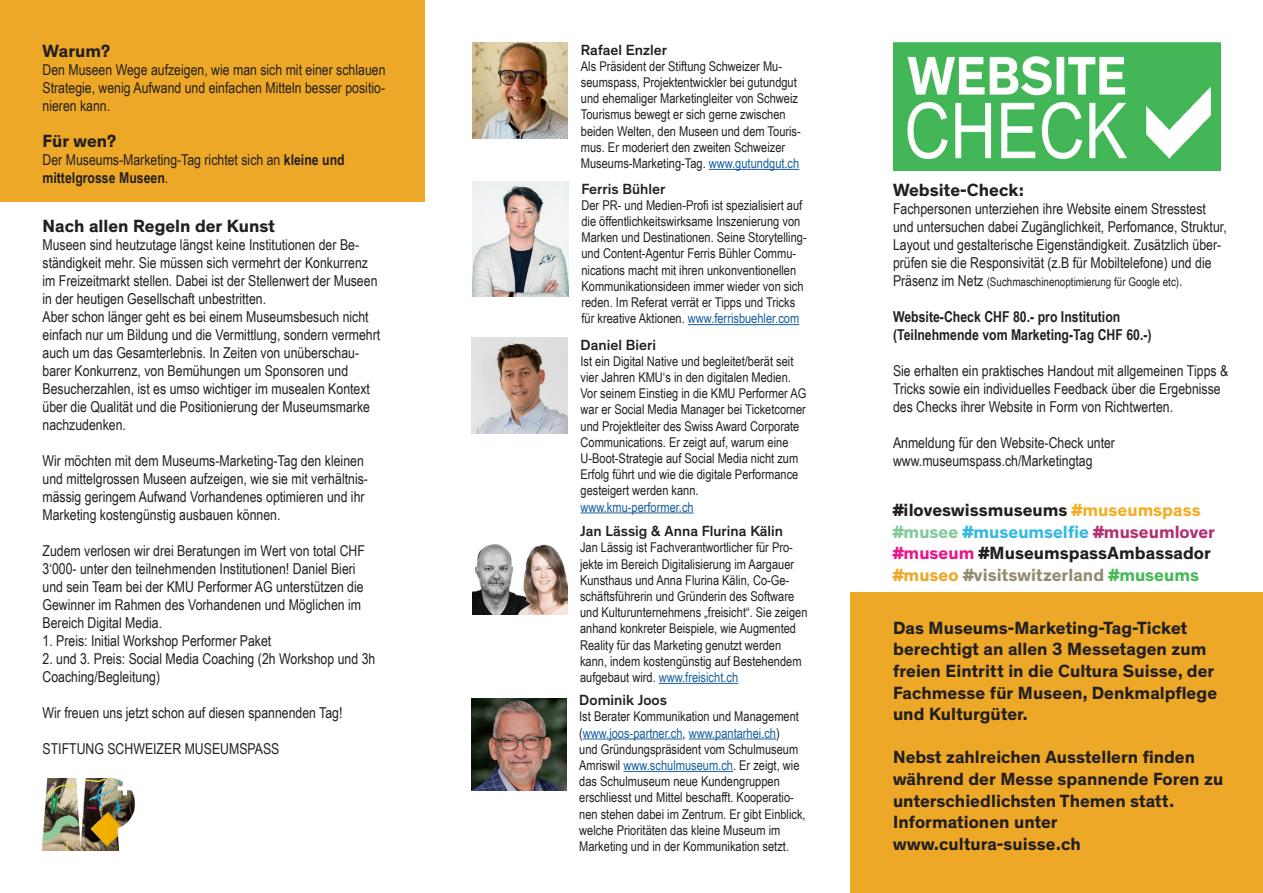
<style>
.page{position:relative;width:1263px;height:893px;background:#fff}
.page>*{position:absolute;margin:0;border:0;box-sizing:border-box;transform-origin:0 0}
.t1{font:700 18px/21.6px "Theinhardt";color:#231f20}
.t2{font:15px/18px "Arial Narrow";color:#231f20}
.t3{font:500 15px "Theinhardt";color:#231f20}
.t4{font:700 15px "Arial Narrow";color:#231f20}
.t5{font:13.5px/16.2px "Arial Narrow";color:#231f20}
.t6{font:13.5px "Arial Narrow";color:#175d9e}
.t7{font:12px "Arial Narrow";color:#231f20}
.s1{font-weight:700}
.s2{color:#175d9e}
.s3{font-size:15px}
.s4{color:#f3ae25}
.s5{color:#80ca9c}
.s6{color:#35b8e1}
.s7{color:#b13171}
.s8{color:#ea148b}
.s9{color:#eda827}
.s10{color:#938b70}
.s11{color:#46b857}
</style>
<div class="page">
<div style="left:850px;top:592px;width:413px;height:301px;background:#eda827"></div>
<div style="left:0;top:0;width:425px;height:202px;background:#eda827"></div>
<img style="left:472px;top:544px;width:96px;height:70px">
<hr style="left:659px;top:683px;width:79px;height:1px;background:#175d9e">
<img style="left:43px;top:779px;width:92px;height:71px">
<hr style="left:583px;top:738px;width:100px;height:1px;background:#175d9e">
<hr style="left:689px;top:738px;width:87px;height:1px;background:#175d9e">
<hr style="left:623px;top:771px;width:110px;height:1px;background:#175d9e">
<img style="left:472px;top:699px;width:95px;height:92px">
<img style="left:893px;top:43px;width:327px;height:127px">
<hr style="left:709px;top:169px;width:90px;height:1px;background:#175d9e">
<img style="left:472px;top:43px;width:96px;height:95px">
<hr style="left:688px;top:324px;width:111px;height:1px;background:#175d9e">
<img style="left:473px;top:182px;width:95px;height:114px">
<hr style="left:580px;top:512px;width:114px;height:1px;background:#175d9e">
<img style="left:472px;top:337px;width:95px;height:96px">
<p class="t1" style="left:43px;top:41px;width:69px">Warum?</p>
<p class="t2" style="left:43px;top:60px;width:344px;text-align:justify">Den Museen Wege aufzeigen, wie man sich mit einer schlauen Strategie, wenig Aufwand und einfachen Mitteln besser positio&shy;nieren kann.</p>
<p class="t1" style="left:43px;top:130px;width:75px">Für wen?</p>
<p class="t2" style="left:43px;top:150px;width:304px">Der Museums-Marketing-Tag richtet sich an <span class="s1">kleine und mittelgrosse Museen</span>.</p>
<p class="t1" style="left:43px;top:216px;width:234px">Nach allen Regeln der Kunst</p>
<p class="t2" style="left:43px;top:236px;width:336px">Museen sind heutzutage längst keine Institutionen der Be&shy;ständigkeit mehr. Sie müssen sich vermehrt der Konkurrenz im Freizeitmarkt stellen. Dabei ist der Stellenwert der Museen in der heutigen Gesellschaft unbestritten.</p>
<p class="t2" style="left:43px;top:308px;width:339px">Aber schon länger geht es bei einem Museumsbesuch nicht einfach nur um Bildung und die Vermittlung, sondern vermehrt auch um das Gesamterlebnis. In Zeiten von unüberschau&shy;barer Konkurrenz, von Bemühungen um Sponsoren und Besucherzahlen, ist es umso wichtiger im musealen Kontext über die Qualität und die Positionierung der Museumsmarke nachzudenken.</p>
<p class="t2" style="left:43px;top:452px;width:327px">Wir möchten mit dem Museums-Marketing-Tag den kleinen und mittelgrossen Museen aufzeigen, wie sie mit verhältnis&shy;mässig geringem Aufwand Vorhandenes optimieren und ihr Marketing kostengünstig ausbauen können.</p>
<p class="t2" style="left:43px;top:542px;width:324px">Zudem verlosen wir drei Beratungen im Wert von total CHF 3‘000- unter den teilnehmenden Institutionen! Daniel Bieri und sein Team bei der KMU Performer AG unterstützen die Gewinner im Rahmen des Vorhandenen und Möglichen im Bereich Digital Media.</p>
<p class="t2" style="left:43px;top:632px;width:230px">1. Preis: Initial Workshop Performer Paket</p>
<p class="t2" style="left:43px;top:650px;width:334px">2. und 3. Preis: Social Media Coaching (2h Workshop und 3h<br>Coaching/Begleitung)</p>
<p class="t2" style="left:43px;top:704px;width:302px">Wir freuen uns jetzt schon auf diesen spannenden Tag!</p>
<p class="t2" style="left:43px;top:740px;width:238px">STIFTUNG SCHWEIZER MUSEUMSPASS</p>
<p class="t3" style="left:581px;top:41px;width:88px">Rafael Enzler</p>
<p class="t5" style="left:581px;top:57px;width:221px">Als Präsident der Stiftung Schweizer Mu&shy;seumspass, Projektentwickler bei gutundgut und ehemaliger Marketingleiter von Schweiz Tourismus bewegt er sich gerne zwischen beiden Welten, den Museen und dem Touris&shy;mus. Er moderiert den zweiten Schweizer Museums-Marketing-Tag. <span class="s2">www.gutundgut.ch</span></p>
<p class="t3" style="left:581px;top:180px;width:85px">Ferris Bühler</p>
<p class="t5" style="left:581px;top:196px;width:227px">Der PR- und Medien-Profi ist spezialisiert auf die öffentlichkeitswirksame Inszenierung von Marken und Destinationen. Seine Storytelling&shy;und Content-Agentur Ferris Bühler Commu&shy;nications macht mit ihren unkonventionellen Kommunikationsideen immer wieder von sich reden. Im Referat verrät er Tipps und Tricks für kreative Aktionen. <span class="s2">www.ferrisbuehler.com</span></p>
<p class="t3" style="left:580px;top:336px;width:77px">Daniel Bieri</p>
<p class="t5" style="left:580px;top:352px;width:227px">Ist ein Digital Native und begleitet/berät seit vier Jahren KMU‘s in den digitalen Medien.<br>Vor seinem Einstieg in die KMU Performer AG war er Social Media Manager bei Ticketcorner und Projektleiter des Swiss Award Corporate Communications. Er zeigt auf, warum eine U-Boot-Strategie auf Social Media nicht zum Erfolg führt und wie die digitale Performance gesteigert werden kann.</p>
<p class="t6" style="left:580px;top:497px;width:115px">www.kmu-performer.ch</p>
<p class="t3" style="left:580px;top:522px;width:205px">Jan Lässig &amp; Anna Flurina Kälin</p>
<p class="t5" style="left:580px;top:539px;width:229px">Jan Lässig ist Fachverantwortlicher für Pro&shy;jekte im Bereich Digitalisierung im Aargauer Kunsthaus und Anna Flurina Kälin, Co-Ge&shy;schäftsführerin und Gründerin des Software und Kulturunternehmens „freisicht“. Sie zeigen anhand konkreter Beispiele, wie Augmented Reality für das Marketing genutzt werden kann, indem kostengünstig auf Bestehendem aufgebaut wird. <span class="s2">www.freisicht.ch</span></p>
<p class="t3" style="left:579px;top:691px;width:89px">Dominik Joos</p>
<p class="t5" style="left:579px;top:708px;width:228px">Ist Berater Kommunikation und Management (<span class="s2">www.joos-partner.ch</span>, <span class="s2">www.pantarhei.ch</span>)<br>und Gründungspräsident vom Schulmuseum Amriswil <span class="s2">www.schulmuseum.ch</span>. Er zeigt, wie das Schulmuseum neue Kundengruppen erschliesst und Mittel beschafft. Kooperatio&shy;nen stehen dabei im Zentrum. Er gibt Einblick, welche Prioritäten das kleine Museum im Marketing und in der Kommunikation setzt.</p>
<p class="t1" style="left:893px;top:180px;width:133px">Website-Check:</p>
<p class="t2" style="left:893px;top:199px;width:335px">Fachpersonen unterziehen ihre Website einem Stresstest und untersuchen dabei Zugänglichkeit, Perfomance, Struktur, Layout und gestalterische Eigenständigkeit. Zusätzlich über&shy;prüfen sie die Responsivität (z.B für Mobiltelefone) und die</p>
<p class="t7" style="left:893px;top:273px;width:291px"><span class="s3">Präsenz im Netz</span> (Suchmaschinenoptimierung für Google etc)<span class="s3">.</span></p>
<p class="t4" style="left:893px;top:305px;width:229px">Website-Check CHF 80.- pro Institution</p>
<p class="t4" style="left:893px;top:323px;width:260px">(Teilnehmende vom Marketing-Tag CHF 60.-)</p>
<p class="t2" style="left:893px;top:361px;width:337px">Sie erhalten ein praktisches Handout mit allgemeinen Tipps &amp;<br>Tricks sowie ein individuelles Feedback über die Ergebnisse des Checks ihrer Website in Form von Richtwerten.</p>
<p class="t2" style="left:893px;top:433px;width:223px">Anmeldung für den Website-Check unter www.museumspass.ch/Marketingtag</p>
<p class="t1" style="left:893px;top:500px;width:323px">#iloveswissmuseums <span class="s4">#museumspass </span><span class="s5">#musee</span> <span class="s6">#museumselfie</span> <span class="s7">#museumlover </span><span class="s8">#museum</span> #MuseumspassAmbassador <span class="s9">#museo</span> <span class="s10">#visitswitzerland</span> <span class="s11">#museums</span></p>
<p class="t1" style="left:893px;top:617px;width:326px">Das Museums-Marketing-Tag-Ticket berechtigt an allen 3 Messetagen zum freien Eintritt in die Cultura Suisse, der Fachmesse für Museen, Denkmalpflege und Kulturgüter.</p>
<p class="t1" style="left:893px;top:747px;width:332px">Nebst zahlreichen Ausstellern finden während der Messe spannende Foren zu unterschiedlichsten Themen statt.</p>
<p class="t1" style="left:893px;top:812px;width:166px">Informationen unter</p>
<p class="t1" style="left:893px;top:833px;width:189px">www.cultura-suisse.ch</p>
</div>
